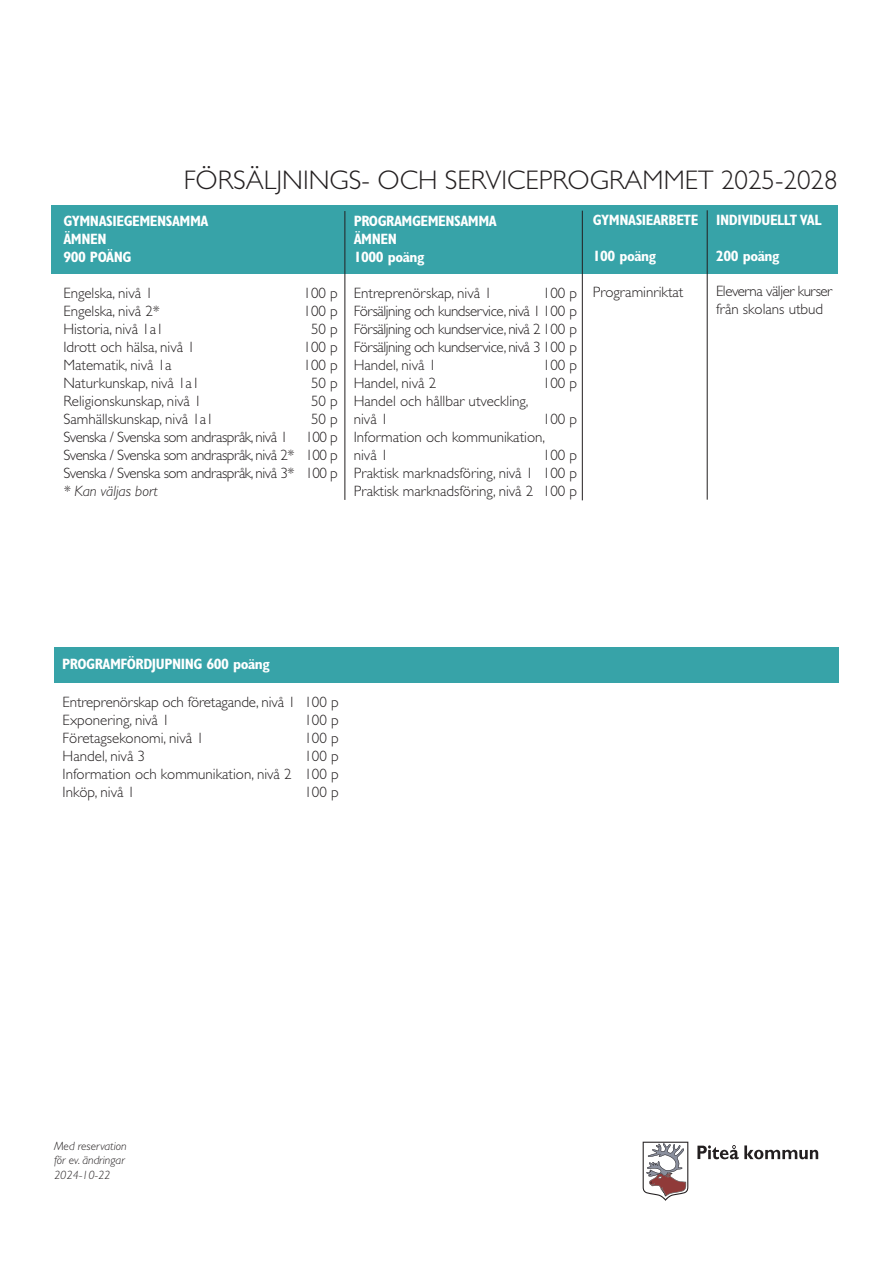
<style>
.page{position:relative;width:893px;height:1263px;background:#fff}
.page>*{position:absolute;margin:0;border:0;box-sizing:border-box;transform-origin:0 0}
.t1{font:300 27px "Gill Sans Std";color:#231f20}
.t2{font:300 15px/18px "Gill Sans Std";color:#231f20}
.t3{font:300 15px/18px "Gill Sans Std";letter-spacing:-.03em;color:#231f20}
.t4{font:700 condensed 15px "Gill Sans Std";letter-spacing:-.03em;color:#fff}
.Brödtext{font:italic 300 12px/14.4px "Gill Sans Std";color:#231f20}
.s1{font-style:italic}
</style>
<div class="page">
<div style="left:51px;top:205px;width:787px;height:69px;background:#37a3a8"></div>
<div style="left:54px;top:647px;width:785px;height:36px;background:#37a3a8"></div>
<hr style="left:707px;top:210px;width:1px;height:290px;background:#231f20">
<hr style="left:344px;top:211px;width:1px;height:289px;background:#231f20">
<hr style="left:582px;top:211px;width:1px;height:289px;background:#231f20">
<svg style="left:697px;top:1145px;width:121px;height:14px"></svg>
<svg style="left:643px;top:1142px;width:45px;height:59px"></svg>
<p class="t1" style="left:184px;top:165px;width:655px">FÖRSÄLJNINGS- OCH SERVICEPROGRAMMET 2025-2028</p>
<p class="t4" style="left:354px;top:212px;width:145px">PROGRAMGEMENSAMMA</p>
<p class="t4" style="left:354px;top:230px;width:45px">ÄMNEN</p>
<p class="t4" style="left:354px;top:248px;width:72px">1000 poäng</p>
<p class="t2" style="left:354px;top:284px;width:140px">Entreprenörskap, nivå 1</p>
<p class="t2" style="left:543px;top:284px;width:36px">100 p</p>
<p class="t3" style="left:354px;top:302px;width:225px">Försäljning och kundservice, nivå 1 100 p</p>
<p class="t3" style="left:354px;top:320px;width:225px">Försäljning och kundservice, nivå 2 100 p</p>
<p class="t3" style="left:354px;top:338px;width:225px">Försäljning och kundservice, nivå 3 100 p</p>
<p class="t2" style="left:354px;top:356px;width:84px">Handel, nivå 1</p>
<p class="t2" style="left:543px;top:356px;width:36px">100 p</p>
<p class="t2" style="left:354px;top:374px;width:84px">Handel, nivå 2</p>
<p class="t2" style="left:543px;top:374px;width:36px">100 p</p>
<p class="t2" style="left:354px;top:392px;width:176px">Handel och hållbar utveckling, nivå 1</p>
<p class="t4" style="left:593px;top:211px;width:107px">GYMNASIEARBETE</p>
<p class="t4" style="left:593px;top:247px;width:65px">100 poäng</p>
<p class="t2" style="left:593px;top:283px;width:92px">Programinriktat</p>
<p class="t4" style="left:716px;top:211px;width:107px">INDIVIDUELLT VAL</p>
<p class="t4" style="left:716px;top:247px;width:65px">200 poäng</p>
<p class="t3" style="left:716px;top:282px;width:118px">Eleverna väljer kurser</p>
<p class="t2" style="left:716px;top:300px;width:109px">från skolans utbud</p>
<p class="t4" style="left:63px;top:212px;width:147px">GYMNASIEGEMENSAMMA</p>
<p class="t4" style="left:63px;top:230px;width:45px">ÄMNEN</p>
<p class="t4" style="left:63px;top:248px;width:70px">900 POÄNG</p>
<p class="t2" style="left:63px;top:284px;width:91px">Engelska, nivå 1</p>
<p class="t2" style="left:304px;top:284px;width:36px">100 p</p>
<p class="t2" style="left:63px;top:302px;width:98px">Engelska, nivå 2*</p>
<p class="t2" style="left:304px;top:302px;width:36px">100 p</p>
<p class="t2" style="left:63px;top:320px;width:102px">Historia, nivå 1a1</p>
<p class="t2" style="left:311px;top:320px;width:28px">50 p</p>
<p class="t2" style="left:63px;top:338px;width:133px">Idrott och hälsa, nivå 1</p>
<p class="t2" style="left:304px;top:338px;width:36px">100 p</p>
<p class="t2" style="left:63px;top:356px;width:110px">Matematik, nivå 1a</p>
<p class="t2" style="left:304px;top:356px;width:36px">100 p</p>
<p class="t2" style="left:63px;top:374px;width:138px">Naturkunskap, nivå 1a1</p>
<p class="t2" style="left:311px;top:374px;width:28px">50 p</p>
<p class="t2" style="left:63px;top:392px;width:140px">Religionskunskap, nivå 1</p>
<p class="t2" style="left:311px;top:392px;width:28px">50 p</p>
<p class="t2" style="left:63px;top:410px;width:152px">Samhällskunskap, nivå 1a1</p>
<p class="t2" style="left:311px;top:410px;width:28px">50 p</p>
<p class="t3" style="left:63px;top:428px;width:276px">Svenska / Svenska som andraspråk, nivå 1 100 p</p>
<p class="t3" style="left:63px;top:446px;width:276px">Svenska / Svenska som andraspråk, nivå 2* 100 p</p>
<p class="t3" style="left:63px;top:464px;width:276px">Svenska / Svenska som andraspråk, nivå 3* 100 p <span class="s1">* Kan väljas bort</span></p>
<p class="t2" style="left:543px;top:410px;width:36px">100 p</p>
<p class="t2" style="left:354px;top:428px;width:193px">Information och kommunikation, nivå 1</p>
<p class="t2" style="left:543px;top:446px;width:36px">100 p</p>
<p class="t2" style="left:354px;top:464px;width:225px">Praktisk marknadsföring, nivå 1 100 p</p>
<p class="t2" style="left:354px;top:482px;width:225px">Praktisk marknadsföring, nivå 2 100 p</p>
<p class="t4" style="left:62px;top:655px;width:209px">PROGRAMFÖRDJUPNING 600 poäng</p>
<p class="t2" style="left:63px;top:693px;width:278px">Entreprenörskap och företagande, nivå 1 100 p</p>
<p class="t2" style="left:63px;top:711px;width:109px">Exponering, nivå 1</p>
<p class="t2" style="left:304px;top:711px;width:36px">100 p</p>
<p class="t2" style="left:63px;top:729px;width:143px">Företagsekonomi, nivå 1</p>
<p class="t2" style="left:304px;top:729px;width:36px">100 p</p>
<p class="t2" style="left:63px;top:747px;width:84px">Handel, nivå 3</p>
<p class="t2" style="left:304px;top:747px;width:36px">100 p</p>
<p class="t2" style="left:63px;top:765px;width:278px">Information och kommunikation, nivå 2 100 p</p>
<p class="t2" style="left:63px;top:783px;width:74px">Inköp, nivå 1</p>
<p class="t2" style="left:304px;top:783px;width:36px">100 p</p>
<p class="Brödtext" style="left:54px;top:1138px;width:74px">Med reservation för ev. ändringar</p>
<p class="Brödtext" style="left:54px;top:1168px;width:58px">2024-10-22</p>
</div>
